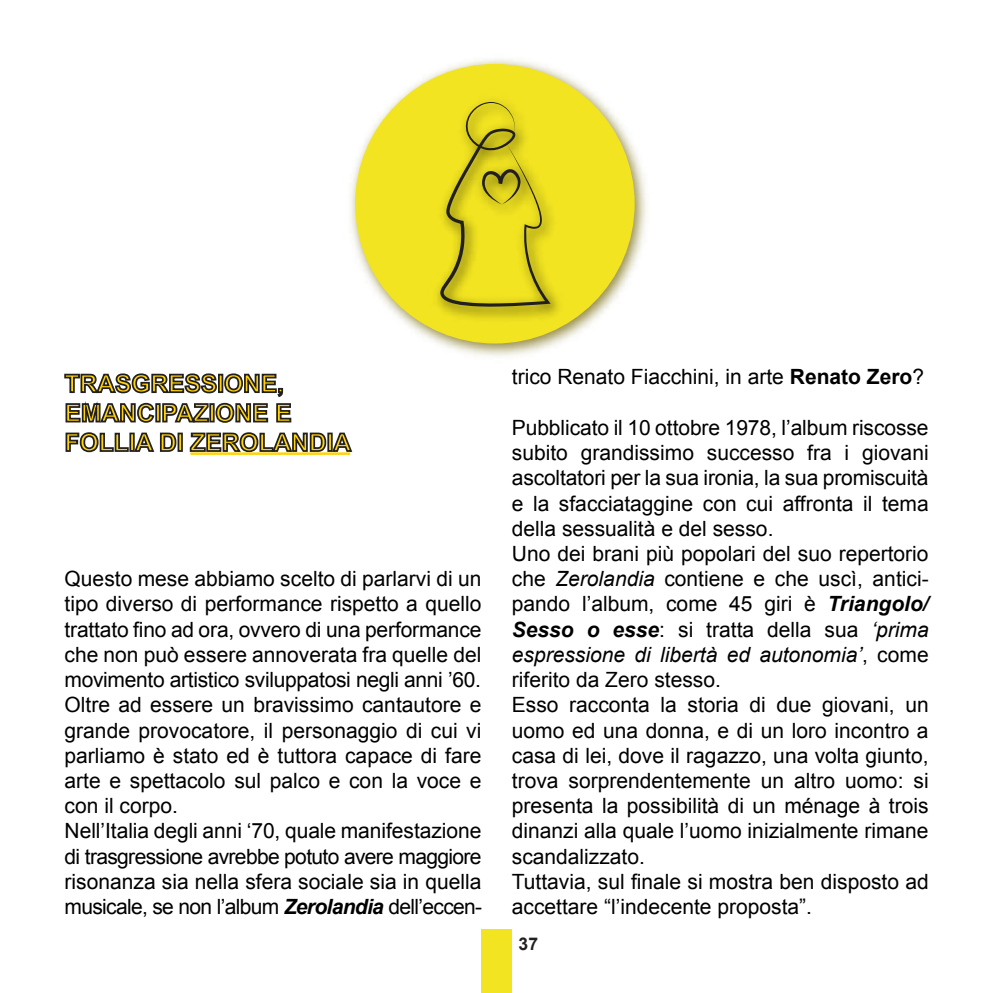
<style>
.page{position:relative;width:993px;height:993px;background:#fff}
.page>*{position:absolute;margin:0;border:0;box-sizing:border-box;transform-origin:0 0}
.t1{font:700 24.5px/29.4px "Arial";color:#ffd40f}
.t2{font:21px/25.2px "Arial";color:#000}
.t3{font:700 17.5px "Arial";color:#221f1f}
.s1{font-weight:700;font-style:italic}
.s2{font-weight:700}
.s3{font-style:italic}
</style>
<div class="page">
<div style="left:481px;top:928px;width:30px;height:64px;background:#f2e421"></div>
<img style="left:350px;top:59px;width:297px;height:298px">
<div style="left:355px;top:64px;width:279px;height:279px;background:#f2e421;border-radius:50%"></div>
<img style="left:437px;top:101px;width:133px;height:225px">
<svg style="left:440px;top:102px;width:110px;height:204px"></svg>
<svg style="left:64px;top:373px;width:228px;height:50px"></svg>
<svg style="left:65px;top:432px;width:112px;height:21px"></svg>
<div style="left:177px;top:432px;width:6px;height:20px;border:2px solid #221f1f"></div>
<svg style="left:189px;top:432px;width:164px;height:21px"></svg>
<hr style="left:190px;top:452px;width:160px;height:3px;background:#ffd40f">
<p class="t1" style="left:65px;top:369px;width:288px">TRASGRESSIONE,<br>EMANCIPAZIONE E<br>FOLLIA DI ZEROLANDIA</p>
<p class="t2" style="left:65px;top:566px;width:419px">Questo mese abbiamo scelto di parlarvi di un tipo diverso di performance rispetto a quello trattato fino ad ora, ovvero di una performance che non può essere annoverata fra quelle del movimento artistico sviluppatosi negli anni ’60.<br>Oltre ad essere un bravissimo cantautore e grande provocatore, il personaggio di cui vi parliamo è stato ed è tuttora capace di fare arte e spettacolo sul palco e con la voce e con il corpo.<br>Nell’Italia degli anni ‘70, quale manifestazione di trasgressione avrebbe potuto avere maggiore risonanza sia nella sfera sociale sia in quella musicale, se non l’album <span class="s1">Zerolandia</span> dell’eccen-</p>
<p class="t2" style="left:511px;top:364px;width:413px">trico Renato Fiacchini, in arte <span class="s2">Renato Zero</span>?</p>
<p class="t2" style="left:511px;top:414px;width:418px">Pubblicato il 10 ottobre 1978, l’album riscosse subito grandissimo successo fra i giovani ascoltatori per la sua ironia, la sua promiscuità e la sfacciataggine con cui affronta il tema della sessualità e del sesso.<br>Uno dei brani più popolari del suo repertorio che <span class="s3">Zerolandia</span> contiene e che uscì, antici&shy;pando l’album, come 45 giri è <span class="s1">Triangolo/ Sesso o esse</span>: si tratta della sua <span class="s3">‘prima espressione di libertà ed autonomia’</span>, come riferito da Zero stesso.<br>Esso racconta la storia di due giovani, un uomo ed una donna, e di un loro incontro a casa di lei, dove il ragazzo, una volta giunto, trova sorprendentemente un altro uomo: si presenta la possibilità di un ménage à trois dinanzi alla quale l’uomo inizialmente rimane scandalizzato.<br>Tuttavia, sul finale si mostra ben disposto ad accettare “l’indecente proposta”.</p>
<p class="t3" style="left:518px;top:931px;width:21px">37</p>
</div>
